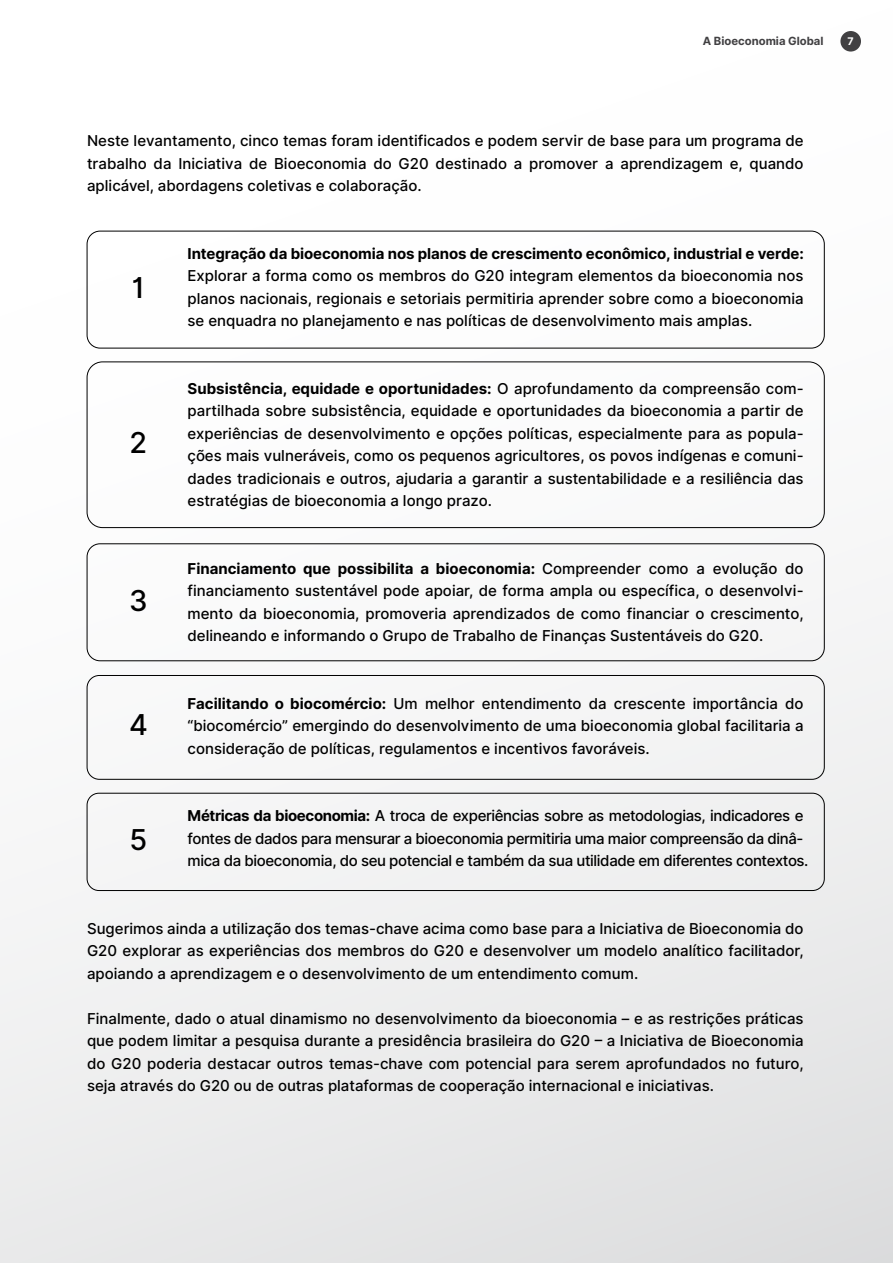
<style>
.page{position:relative;width:893px;height:1263px;background:#fff}
.page>*{position:absolute;margin:0;border:0;box-sizing:border-box;transform-origin:0 0}
.t1{font:500 28.8px "Inter";color:#000}
.t2{font:500 15px/22.5px "Inter";color:#000;text-align:justify}
.t3{font:500 15px/22.5px "Inter";letter-spacing:-.025em;color:#000}
.t4{font:700 15px "Inter";letter-spacing:-.005em;color:#000}
.t5{font:700 11.25px "Inter";color:#414042}
.t6{font:700 10.5px "Inter";color:#fff}
.s1{font-weight:700}
</style>
<div class="page">
<div style="left:0;top:0;width:893px;height:1263px;background:linear-gradient(to bottom,#fff,#e7e7e8)"></div>
<div style="left:87px;top:231px;width:738px;height:117px;border:1px solid #000;border-radius:13px"></div>
<div style="left:87px;top:543px;width:738px;height:118px;border:1px solid #000;border-radius:13px"></div>
<div style="left:87px;top:793px;width:738px;height:98px;border:1px solid #000;border-radius:12px"></div>
<div style="left:87px;top:675px;width:738px;height:105px;border:1px solid #000;border-radius:12px"></div>
<div style="left:87px;top:361px;width:738px;height:167px;border:1px solid #000;border-radius:15px"></div>
<div style="left:840px;top:31px;width:21px;height:21px;background:#414042;border-radius:50%"></div>
<p class="t5" style="left:703px;top:33px;width:122px">A Bioeconomia Global</p>
<p class="t6" style="left:848px;top:33px;width:8px">7</p>
<p class="t2" style="left:87px;top:130px;width:718px">Neste levantamento, cinco temas foram identificados e podem servir de base para um programa de trabalho da Iniciativa de Bioeconomia do G20 destinado a promover a aprendizagem e, quando aplicável, abordagens coletivas e colaboração.</p>
<h1 class="t1" style="left:132px;top:266px;width:15px">1</h1>
<h1 class="t1" style="left:130px;top:421px;width:19px">2</h1>
<h1 class="t1" style="left:129px;top:579px;width:20px">3</h1>
<h1 class="t1" style="left:129px;top:703px;width:20px">4</h1>
<h1 class="t1" style="left:129px;top:818px;width:19px">5</h1>
<p class="t4" style="left:188px;top:242px;width:618px">Integração da bioeconomia nos planos de crescimento econômico, industrial e verde:</p>
<p class="t2" style="left:188px;top:265px;width:618px">Explorar a forma como os membros do G20 integram elementos da bioeconomia nos planos nacionais, regionais e setoriais permitiria aprender sobre como a bioeconomia se enquadra no planejamento e nas políticas de desenvolvimento mais amplas.</p>
<p class="t2" style="left:188px;top:377px;width:618px"><span class="s1">Subsistência, equidade e oportunidades:</span> O aprofundamento da compreensão com&shy;partilhada sobre subsistência, equidade e oportunidades da bioeconomia a partir de experiências de desenvolvimento e opções políticas, especialmente para as popula&shy;ções mais vulneráveis, como os pequenos agricultores, os povos indígenas e comuni&shy;dades tradicionais e outros, ajudaria a garantir a sustentabilidade e a resiliência das estratégias de bioeconomia a longo prazo.</p>
<p class="t2" style="left:188px;top:557px;width:618px"><span class="s1">Financiamento que possibilita a bioeconomia:</span> Compreender como a evolução do financiamento sustentável pode apoiar, de forma ampla ou específica, o desenvolvi&shy;mento da bioeconomia, promoveria aprendizados de como financiar o crescimento, delineando e informando o Grupo de Trabalho de Finanças Sustentáveis do G20.</p>
<p class="t2" style="left:188px;top:692px;width:618px"><span class="s1">Facilitando o biocomércio:</span> Um melhor entendimento da crescente importância do “biocomércio” emergindo do desenvolvimento de uma bioeconomia global facilitaria a consideração de políticas, regulamentos e incentivos favoráveis.</p>
<p class="t3" style="left:188px;top:805px;width:622px"><span class="s1">Métricas da bioeconomia:</span> A troca de experiências sobre as metodologias, indicadores e fontes de dados para mensurar a bioeconomia permitiria uma maior compreensão da dinâ&shy;mica da bioeconomia, do seu potencial e também da sua utilidade em diferentes contextos.</p>
<p class="t2" style="left:87px;top:917px;width:718px">Sugerimos ainda a utilização dos temas-chave acima como base para a Iniciativa de Bioeconomia do G20 explorar as experiências dos membros do G20 e desenvolver um modelo analítico facilitador, apoiando a aprendizagem e o desenvolvimento de um entendimento comum.</p>
<p class="t2" style="left:87px;top:1007px;width:718px">Finalmente, dado o atual dinamismo no desenvolvimento da bioeconomia – e as restrições práticas que podem limitar a pesquisa durante a presidência brasileira do G20 – a Iniciativa de Bioeconomia do G20 poderia destacar outros temas-chave com potencial para serem aprofundados no futuro, seja através do G20 ou de outras plataformas de cooperação internacional e iniciativas.</p>
</div>
